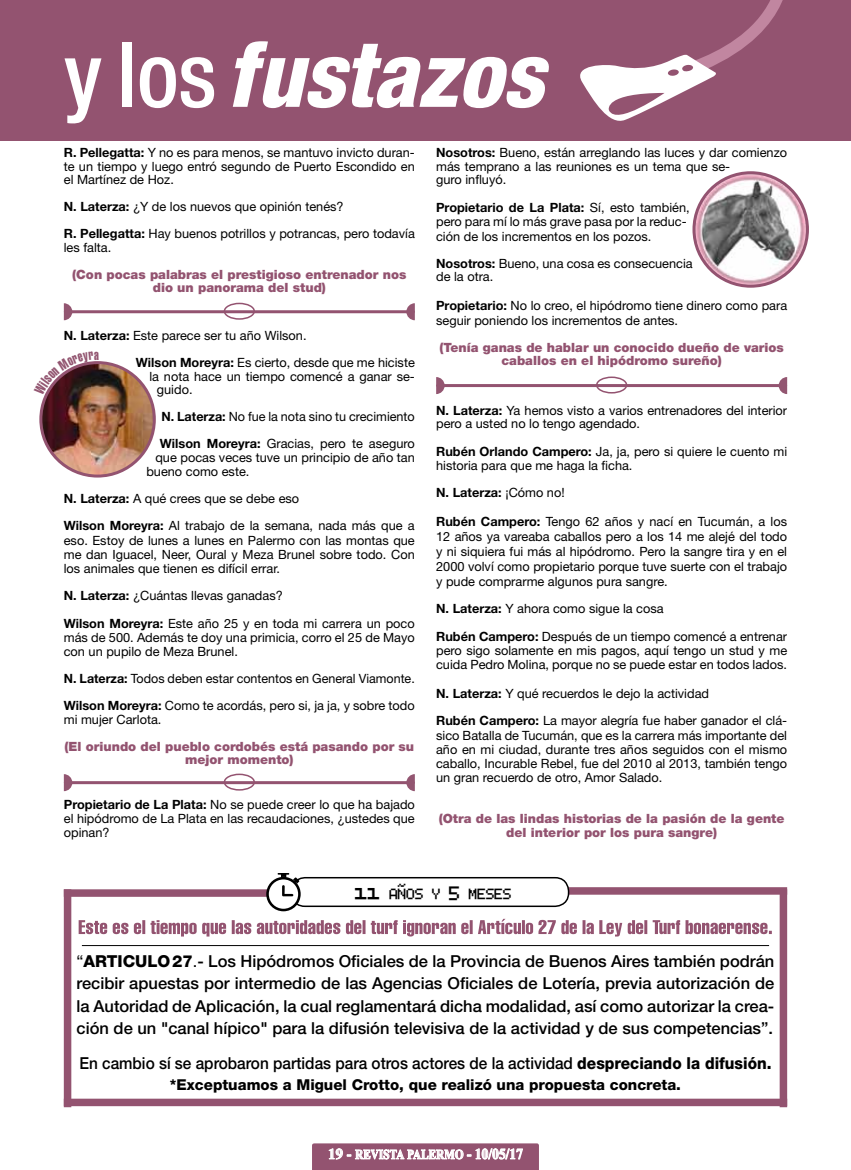
<style>
.page{position:relative;width:851px;height:1170px;background:#fff}
.page>*{position:absolute;margin:0;border:0;box-sizing:border-box;transform-origin:0 0}
.t1{font:italic 800 condensed 90px "Helvetica Neue LT Std";letter-spacing:-.005em;color:#fff}
.t2{font:500 16.5px/22.5px "Helvetica Neue LT Std";color:#000;text-align:justify}
.t3{font:500 16.5px "Helvetica Neue LT Std";color:#000;scale:.93 1}
.t4{font:800 15px "Helvetica Neue LT Std";color:#000}
.t5{font:700 15px "B Pdots Squares";letter-spacing:-.03em;color:#000}
.t6{font:700 13.5px "Times New Roman";color:#fff;scale:.83 1}
.t7{font:12.75px/14.2px "Helvetica Neue LT Std";color:#000}
.t8{font:900 12.75px/13.5px "Helvetica Neue LT Std";color:#935370;text-align:center}
.t9{font:700 12.75px "Helvetica Neue LT Std";color:#000}
.s1{font-weight:500;font-style:normal}
.s2{font-weight:700}
.s3{font-weight:400}
.s4{font-size:22.5px}
.s5{font-weight:800}
.s6{font-size:15px}
</style>
<div class="page">
<div style="left:0;top:0;width:850px;height:140px;background:#935370"></div>
<svg style="left:580px;top:0;width:203px;height:121px"></svg>
<svg style="left:312px;top:1143px;width:227px;height:26px;background:#a67189"></svg>
<div style="left:566px;top:887px;width:221px;height:7px;background:#935370"></div>
<div style="left:64px;top:1098px;width:723px;height:8px;background:#935370"></div>
<svg style="left:79px;top:918px;width:692px;height:18px"></svg>
<div style="left:64px;top:889px;width:227px;height:7px;background:#935370"></div>
<div style="left:64px;top:889px;width:7px;height:218px;background:#935370"></div>
<div style="left:779px;top:889px;width:8px;height:218px;background:#935370"></div>
<hr style="left:82px;top:945px;width:687px;height:1px;background:#000">
<div style="left:291px;top:876px;width:278px;height:31px;border:2px solid #000;border-radius:14px"></div>
<svg style="left:266px;top:873px;width:34px;height:38px"></svg>
<img style="left:41px;top:362px;width:113px;height:114px;border-radius:57px">
<div style="left:39px;top:361px;width:117px;height:116px;border:3px solid #935370;border-radius:50%"></div>
<img style="left:694px;top:173px;width:113px;height:113px;border-radius:57px">
<div style="left:692px;top:171px;width:116px;height:117px;border:3px solid #935370;border-radius:50%"></div>
<hr style="left:65px;top:310px;width:348px;height:3px;background:#935370">
<svg style="left:64px;top:303px;width:8px;height:17px"></svg>
<svg style="left:406px;top:303px;width:9px;height:17px"></svg>
<div style="left:224px;top:303px;width:31px;height:17px;border:2px solid #935370;border-radius:50%"></div>
<hr style="left:65px;top:781px;width:348px;height:3px;background:#935370">
<svg style="left:64px;top:774px;width:8px;height:17px"></svg>
<svg style="left:406px;top:774px;width:9px;height:17px"></svg>
<div style="left:224px;top:773px;width:31px;height:17px;border:2px solid #935370;border-radius:50%"></div>
<hr style="left:437px;top:384px;width:348px;height:3px;background:#935370">
<svg style="left:436px;top:377px;width:8px;height:17px"></svg>
<svg style="left:778px;top:377px;width:9px;height:17px"></svg>
<div style="left:596px;top:376px;width:31px;height:17px;border:2px solid #935370;border-radius:50%"></div>
<svg style="left:44px;top:361px;width:55px;height:34px"></svg>
<h1 class="t1" style="left:64px;top:19px;width:481px"><span class="s1">y los</span> fustazos</h1>
<p class="t7" style="left:64px;top:146px;width:352px;line-height:13.5px;text-align:justify"><span class="s2">R. Pellegatta:</span> Y no es para menos, se mantuvo invicto duran&shy;te un tiempo y luego entró segundo de Puerto Escondido en el Martínez de Hoz.</p>
<p class="t7" style="left:64px;top:193px;width:352px;line-height:27px"><span class="s2">N. Laterza:</span> ¿Y de los nuevos que opinión tenés?<br><span class="s2">R. Pellegatta:</span> Hay buenos potrillos y potrancas, pero todavía</p>
<p class="t7" style="left:64px;top:240px;width:49px">les falta.</p>
<p class="t8" style="left:72px;top:267px;width:335px">(Con pocas palabras el prestigioso entrenador nos dio un panorama del stud)</p>
<p class="t7" style="left:136px;top:322px;width:280px;line-height:27px;text-indent:-72px"><span class="s2">N. Laterza:</span> Este parece ser tu año Wilson.<br><span class="s2">Wilson Moreyra:</span> Es cierto, desde que me hiciste</p>
<p class="t7" style="left:157px;top:369px;width:259px;line-height:13.5px;text-indent:-7px">la nota hace un tiempo comencé a ganar se&shy;guido.</p>
<p class="t7" style="left:160px;top:403px;width:256px;line-height:27px"><span class="s2">N. Laterza:</span> No fue la nota sino tu crecimiento<br><span class="s2">Wilson Moreyra:</span> Gracias, pero te aseguro</p>
<p class="t7" style="left:146px;top:450px;width:270px;line-height:13.5px;text-indent:9px">que pocas veces tuve un principio de año tan bueno como este.</p>
<p class="t7" style="left:64px;top:484px;width:352px;line-height:27.8px"><span class="s2">N. Laterza:</span> A qué crees que se debe eso<br><span class="s2">Wilson Moreyra:</span> Al trabajo de la semana, nada más que a</p>
<p class="t7" style="left:64px;top:532px;width:352px;text-align:justify">eso. Estoy de lunes a lunes en Palermo con las montas que me dan Iguacel, Neer, Oural y Meza Brunel sobre todo. Con los animales que tienen es difícil errar.</p>
<p class="t7" style="left:64px;top:581px;width:352px;line-height:27.8px"><span class="s2">N. Laterza:</span> ¿Cuántas llevas ganadas?<br><span class="s2">Wilson Moreyra:</span> Este año 25 y en toda mi carrera un poco</p>
<p class="t7" style="left:64px;top:630px;width:352px">más de 500. Además te doy una primicia, corro el 25 de Mayo con un pupilo de Meza Brunel.</p>
<p class="t7" style="left:64px;top:665px;width:352px;line-height:27px"><span class="s2">N. Laterza:</span> Todos deben estar contentos en General Viamonte.<br><span class="s2">Wilson Moreyra:</span> Como te acordás, pero si, ja ja, y sobre todo</p>
<p class="t7" style="left:64px;top:712px;width:99px">mi mujer Carlota.</p>
<p class="t8" style="left:64px;top:739px;width:351px">(El oriundo del pueblo cordobés está pasando por su mejor momento)</p>
<p class="t7" style="left:64px;top:796px;width:352px;text-align:justify"><span class="s2">Propietario de La Plata:</span> No se puede creer lo que ha bajado el hipódromo de La Plata en las recaudaciones, ¿ustedes que opinan?</p>
<p class="t7" style="left:436px;top:146px;width:352px;line-height:13.5px"><span class="s2">Nosotros:</span> Bueno, están arreglando las luces y dar comienzo más temprano a las reuniones es un tema que se-<br>guro influyó.</p>
<p class="t7" style="left:436px;top:200px;width:255px"><span class="s2">Propietario de La Plata:</span> Sí, esto también, pero para mí lo más grave pasa por la reduc&shy;ción de los incrementos en los pozos.</p>
<p class="t7" style="left:436px;top:256px;width:258px;line-height:13.5px"><span class="s2">Nosotros:</span> Bueno, una cosa es consecuencia de la otra.</p>
<p class="t7" style="left:436px;top:298px;width:352px"><span class="s2">Propietario:</span> No lo creo, el hipódromo tiene dinero como para seguir poniendo los incrementos de antes.</p>
<p class="t8" style="left:439px;top:340px;width:346px">(Tenía ganas de hablar un conocido dueño de varios caballos en el hipódromo sureño)</p>
<p class="t7" style="left:436px;top:403px;width:352px;line-height:13.5px"><span class="s2">N. Laterza:</span> Ya hemos visto a varios entrenadores del interior pero a usted no lo tengo agendado.</p>
<p class="t7" style="left:436px;top:444px;width:352px"><span class="s2">Rubén Orlando Campero:</span> Ja, ja, pero si quiere le cuento mi historia para que me haga la ficha.</p>
<p class="t9" style="left:436px;top:485px;width:130px">N. Laterza: <span class="s3">¡Cómo no!</span></p>
<p class="t7" style="left:436px;top:513px;width:352px;line-height:15px;text-align:justify"><span class="s2">Rubén Campero:</span> Tengo 62 años y nací en Tucumán, a los 12 años ya vareaba caballos pero a los 14 me alejé del todo y ni siquiera fui más al hipódromo. Pero la sangre tira y en el 2000 volví como propietario porque tuve suerte con el trabajo y pude comprarme algunos pura sangre.</p>
<p class="t7" style="left:436px;top:594px;width:352px;line-height:27.8px"><span class="s2">N. Laterza:</span> Y ahora como sigue la cosa<br><span class="s2">Rubén Campero:</span> Después de un tiempo comencé a entrenar</p>
<p class="t7" style="left:436px;top:643px;width:352px">pero sigo solamente en mis pagos, aquí tengo un stud y me cuida Pedro Molina, porque no se puede estar en todos lados.</p>
<p class="t7" style="left:436px;top:679px;width:352px;line-height:27.8px"><span class="s2">N. Laterza:</span> Y qué recuerdos le dejo la actividad<br><span class="s2">Rubén Campero:</span> La mayor alegría fue haber ganador el clá-</p>
<p class="t7" style="left:436px;top:727px;width:352px;text-align:justify">sico Batalla de Tucumán, que es la carrera más importante del año en mi ciudad, durante tres años seguidos con el mismo caballo, Incurable Rebel, fue del 2010 al 2013, también tengo un gran recuerdo de otro, Amor Salado.</p>
<p class="t8" style="left:438px;top:811px;width:347px">(Otra de las lindas historias de la pasión de la gente del interior por los pura sangre)</p>
<p class="t5" style="left:355px;top:882px;width:158px"><span class="s4">11</span> AÑOS Y <sup>5</sup> MESES</p>
<p class="t2" style="left:77px;top:949px;width:699px"><span class="s3">“</span><span class="s5">ARTICULO 27</span><span class="s3">.</span>- Los Hipódromos Oficiales de la Provincia de Buenos Aires también podrán recibir apuestas por intermedio de las Agencias Oficiales de Lotería, previa autorización de la Autoridad de Aplicación, la cual reglamentará dicha modalidad, así como autorizar la crea&shy;ción de un "canal hípico" para la difusión televisiva de la actividad y de sus competencias”.</p>
<p class="t3" style="left:79px;top:1052px;width:745px">En cambio sí se aprobaron partidas para otros actores de la actividad <span class="s5">despreciando la difusión.</span></p>
<p class="t4" style="left:170px;top:1075px;width:512px">*Exceptuamos a Miguel Crotto, que realizó una propuesta concreta.</p>
<p class="t6" style="left:328px;top:1144px;width:236px"><span class="s6">19 -</span> REVISTA PALERMO <span class="s6">- 10/05/17</span></p>
</div>
